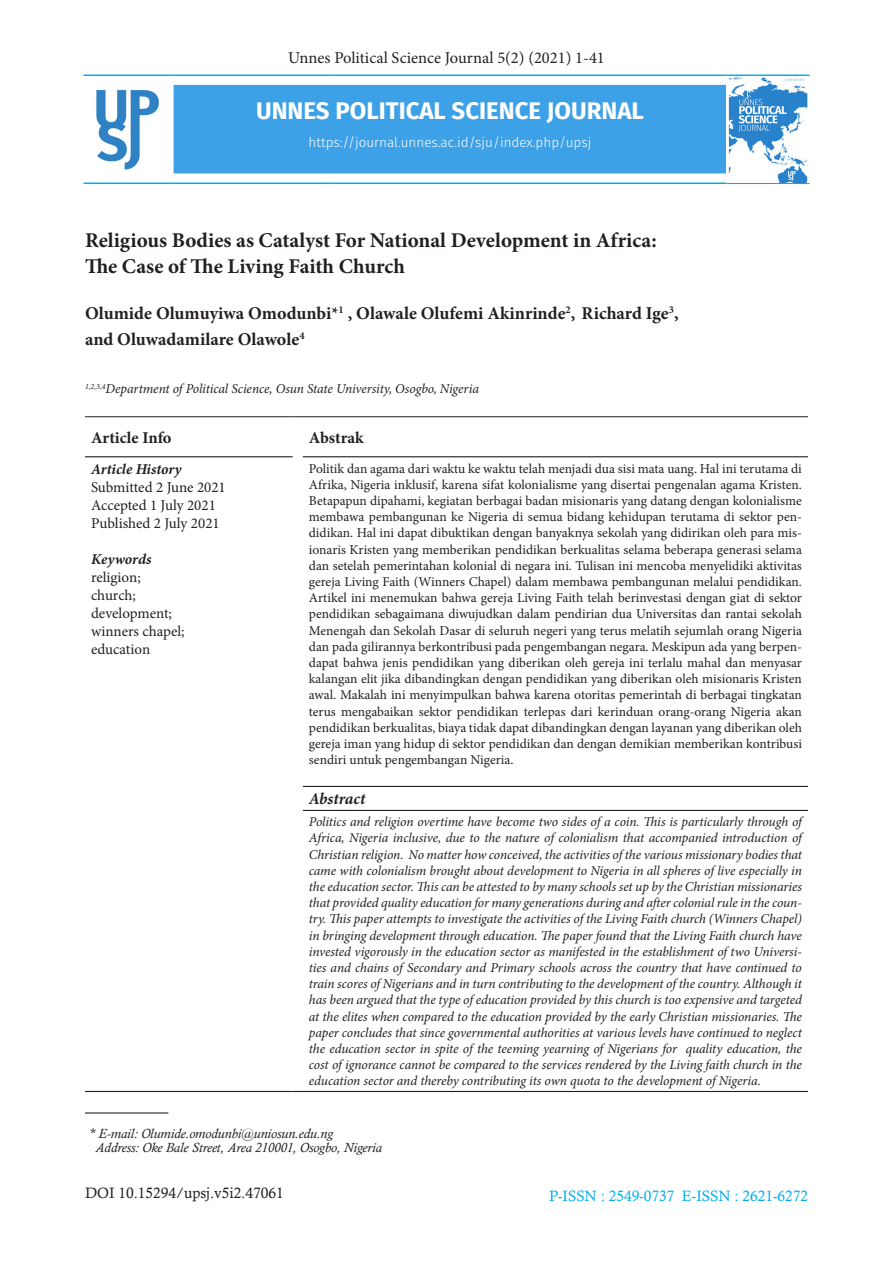
<style>
.page{position:relative;width:893px;height:1263px;background:#fff}
.page>*{position:absolute;margin:0;border:0;box-sizing:border-box;transform-origin:0 0}
.t1{font:700 24px "Fira Sans";color:#fff}
.JUDUL{font:700 21px "Minion Pro";color:#231f20}
.Nama_Penulis{font:700 18px "Minion Pro";color:#231f20}
.t2{font:16.5px "Minion Pro";color:#231f20}
.JUDUL-2{font:700 16.5px "Minion Pro";color:#231f20}
.JUDUL-3{font:italic 700 16.5px "Minion Pro";letter-spacing:-.005em;color:#231f20}
.JUDUL-4{font:15px "Minion Pro";letter-spacing:-.005em;color:#231f20}
.t3{font:15px "Calisto";color:#00aeef}
.t4{font:15px "Calisto";color:#231f20}
.JUDUL-5{font:italic 700 15px "Minion Pro";color:#231f20}
.Isi_Abstrak_Indo{font:13.5px/16.2px "Minion Pro";color:#231f20;text-align:justify}
.Isi_Abstrak_Inggris{font:italic 13.5px/16.2px "Minion Pro";letter-spacing:-.01em;color:#231f20;text-align:justify}
.t5{font:italic 13.5px "Calisto";color:#231f20}
.Sekolah___Diterima{font:italic 13.5px "Minion Pro";letter-spacing:-.005em;color:#231f20}
.t6{font:300 13.5px "Fira Sans";color:#fff}
</style>
<div class="page">
<div style="left:174px;top:85px;width:552px;height:89px;background:#3da1e8"></div>
<svg style="left:174px;top:182px;width:552px;height:1px"></svg>
<hr style="left:83px;top:75px;width:91px;height:1px;background:#00aeef">
<hr style="left:83px;top:183px;width:91px;height:1px;background:#00aeef">
<hr style="left:174px;top:75px;width:159px;height:1px;background:#00aeef">
<hr style="left:333px;top:75px;width:393px;height:1px;background:#00aeef">
<hr style="left:726px;top:75px;width:83px;height:1px;background:#00aeef">
<hr style="left:726px;top:183px;width:83px;height:1px;background:#00aeef">
<hr style="left:174px;top:183px;width:159px;height:1px;background:#00aeef">
<hr style="left:333px;top:183px;width:393px;height:1px;background:#00aeef">
<img style="left:728px;top:76px;width:80px;height:107px">
<img style="left:96px;top:89px;width:63px;height:81px">
<hr style="left:85px;top:416px;width:208px;height:1px;background:#231f20">
<hr style="left:303px;top:416px;width:505px;height:1px;background:#231f20">
<hr style="left:85px;top:456px;width:208px;height:1px;background:#231f20">
<hr style="left:303px;top:456px;width:505px;height:1px;background:#231f20">
<hr style="left:85px;top:1091px;width:208px;height:1px;background:#231f20">
<hr style="left:303px;top:1091px;width:505px;height:1px;background:#231f20">
<hr style="left:303px;top:786px;width:505px;height:1px;background:#231f20">
<hr style="left:303px;top:810px;width:505px;height:1px;background:#231f20">
<hr style="left:85px;top:1112px;width:83px;height:1px;background:#231f20">
<p class="t2" style="left:288px;top:47px;width:318px">Unnes Political Science Journal 5(2) (2021) 1-41</p>
<h1 class="t1" style="left:256px;top:90px;width:389px">UNNES POLITICAL SCIENCE JOURNAL</h1>
<p class="t6" style="left:309px;top:132px;width:284px">https://journal.unnes.ac.id/sju/index.php/upsj</p>
<p class="JUDUL" style="left:85px;top:226px;width:573px">Religious Bodies as Catalyst For National Development in Africa:</p>
<p class="JUDUL" style="left:85px;top:251px;width:321px">The Case of The Living Faith Church</p>
<p class="Nama_Penulis" style="left:85px;top:301px;width:595px">Olumide Olumuyiwa Omodunbi*<sup>1</sup> , Olawale Olufemi Akinrinde<sup>2</sup>, Richard Ige<sup>3</sup>,</p>
<p class="Nama_Penulis" style="left:85px;top:327px;width:221px">and Oluwadamilare Olawole<sup>4</sup></p>
<p class="Sekolah___Diterima" style="left:85px;top:380px;width:395px"><sup>1,2,3,4</sup>Department of Political Science, Osun State University, Osogbo, Nigeria</p>
<p class="JUDUL-2" style="left:91px;top:426px;width:82px">Article Info</p>
<p class="JUDUL-2" style="left:309px;top:426px;width:56px">Abstrak</p>
<p class="JUDUL-5" style="left:91px;top:458px;width:92px">Article History</p>
<p class="JUDUL-4" style="left:91px;top:477px;width:136px">Submitted 2 June 2021</p>
<p class="JUDUL-4" style="left:91px;top:495px;width:126px">Accepted 1 July 2021</p>
<p class="JUDUL-4" style="left:91px;top:513px;width:130px">Published 2 July 2021</p>
<p class="JUDUL-5" style="left:91px;top:548px;width:62px">Keywords</p>
<p class="JUDUL-4" style="left:91px;top:567px;width:51px">religion;</p>
<p class="JUDUL-4" style="left:91px;top:585px;width:46px">church;</p>
<p class="JUDUL-4" style="left:91px;top:603px;width:83px">development;</p>
<p class="JUDUL-4" style="left:91px;top:621px;width:95px">winners chapel;</p>
<p class="JUDUL-4" style="left:91px;top:639px;width:61px">education</p>
<p class="Isi_Abstrak_Indo" style="left:309px;top:460px;width:495px">Politik dan agama dari waktu ke waktu telah menjadi dua sisi mata uang. Hal ini terutama di Afrika, Nigeria inklusif, karena sifat kolonialisme yang disertai pengenalan agama Kristen.<br>Betapapun dipahami, kegiatan berbagai badan misionaris yang datang dengan kolonialisme membawa pembangunan ke Nigeria di semua bidang kehidupan terutama di sektor pen&shy;didikan. Hal ini dapat dibuktikan dengan banyaknya sekolah yang didirikan oleh para mis&shy;ionaris Kristen yang memberikan pendidikan berkualitas selama beberapa generasi selama dan setelah pemerintahan kolonial di negara ini. Tulisan ini mencoba menyelidiki aktivitas gereja Living Faith (Winners Chapel) dalam membawa pembangunan melalui pendidikan.<br>Artikel ini menemukan bahwa gereja Living Faith telah berinvestasi dengan giat di sektor pendidikan sebagaimana diwujudkan dalam pendirian dua Universitas dan rantai sekolah Menengah dan Sekolah Dasar di seluruh negeri yang terus melatih sejumlah orang Nigeria dan pada gilirannya berkontribusi pada pengembangan negara. Meskipun ada yang berpen&shy;dapat bahwa jenis pendidikan yang diberikan oleh gereja ini terlalu mahal dan menyasar kalangan elit jika dibandingkan dengan pendidikan yang diberikan oleh misionaris Kristen awal. Makalah ini menyimpulkan bahwa karena otoritas pemerintah di berbagai tingkatan terus mengabaikan sektor pendidikan terlepas dari kerinduan orang-orang Nigeria akan pendidikan berkualitas, biaya tidak dapat dibandingkan dengan layanan yang diberikan oleh gereja iman yang hidup di sektor pendidikan dan dengan demikian memberikan kontribusi sendiri untuk pengembangan Nigeria.</p>
<p class="JUDUL-3" style="left:309px;top:787px;width:58px">Abstract</p>
<p class="Isi_Abstrak_Inggris" style="left:309px;top:814px;width:495px">Politics and religion overtime have become two sides of a coin. This is particularly through of Africa, Nigeria inclusive, due to the nature of colonialism that accompanied introduction of Christian religion. No matter how conceived, the activities of the various missionary bodies that came with colonialism brought about development to Nigeria in all spheres of live especially in the education sector. This can be attested to by many schools set up by the Christian missionaries that provided quality education for many generations during and after colonial rule in the coun&shy;try. This paper attempts to investigate the activities of the Living Faith church (Winners Chapel) in bringing development through education. The paper found that the Living Faith church have invested vigorously in the education sector as manifested in the establishment of two Universi&shy;ties and chains of Secondary and Primary schools across the country that have continued to train scores of Nigerians and in turn contributing to the development of the country. Although it has been argued that the type of education provided by this church is too expensive and targeted at the elites when compared to the education provided by the early Christian missionaries. The paper concludes that since governmental authorities at various levels have continued to neglect the education sector in spite of the teeming yearning of Nigerians for quality education, the cost of ignorance cannot be compared to the services rendered by the Living faith church in the education sector and thereby contributing its own quota to the development of Nigeria.</p>
<p class="t5" style="left:89px;top:1126px;width:245px">* E-mail: Olumide.omodunbi@uniosun.edu.ng</p>
<p class="t5" style="left:96px;top:1139px;width:288px">Address: Oke Bale Street, Area 210001, Osogbo, Nigeria</p>
<p class="t4" style="left:85px;top:1184px;width:200px">DOI 10.15294/upsj.v5i2.47061</p>
<p class="t3" style="left:549px;top:1187px;width:260px">P-ISSN : 2549-0737 E-ISSN : 2621-6272</p>
</div>
